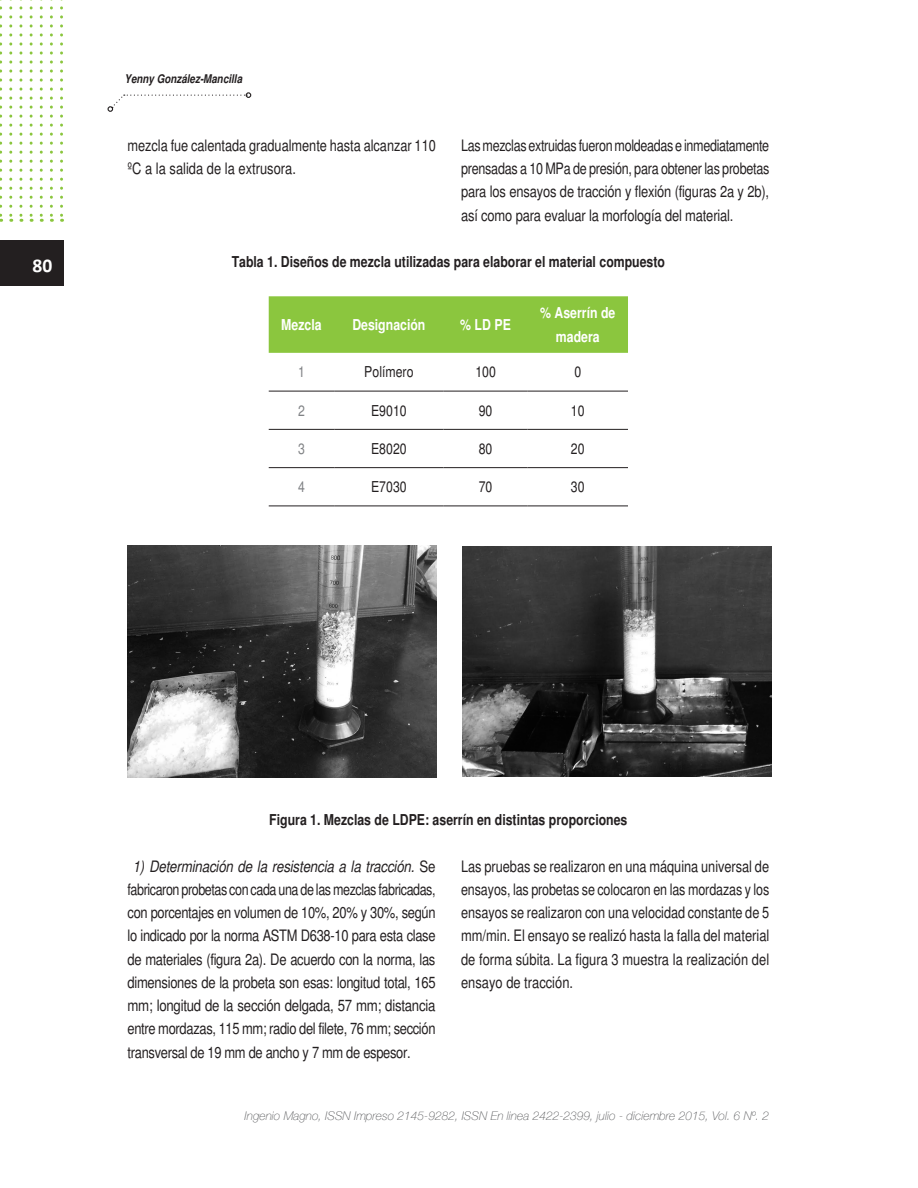
<style>
.page{position:relative;width:918px;height:1188px;background:#fff}
.page>*{position:absolute;margin:0;border:0;box-sizing:border-box;transform-origin:0 0}
.t1{font:700 19.5px "Calibri";color:#fff}
.parrafos{font:condensed 15.75px/23.2px "Helvetica";color:#231f20;text-align:justify}
.figuras{font:700 condensed 15px "Helvetica";color:#231f20}
.parrafos-2{font:condensed 15px "Helvetica";color:#231f20}
.parrafos-3{font:700 condensed 15px/23.2px "Helvetica";color:#fff;text-align:center}
.parrafos-4{font:condensed 15px "Helvetica";color:#808285}
.t2{font:italic 100 12px "Helvetica Neue";color:#57585a}
.t3{font:italic 700 condensed 12px "Helvetica";color:#231f20}
.s1{font-style:italic}
</style>
<div class="page">
<div style="left:0;top:241px;width:64px;height:45px;background:#231f20"></div>
<svg style="left:30px;top:0;width:3px;height:222px"></svg>
<svg style="left:50px;top:0;width:3px;height:222px"></svg>
<svg style="left:40px;top:0;width:3px;height:222px"></svg>
<svg style="left:60px;top:0;width:3px;height:222px"></svg>
<svg style="left:19px;top:0;width:3px;height:222px"></svg>
<svg style="left:9px;top:0;width:3px;height:222px"></svg>
<svg style="left:0;top:0;width:2px;height:222px"></svg>
<svg style="left:108px;top:92px;width:143px;height:20px"></svg>
<div style="left:269px;top:296px;width:359px;height:57px;background:#8bc63e"></div>
<hr style="left:269px;top:391px;width:65px;height:1px;background:#231f20">
<hr style="left:334px;top:391px;width:110px;height:1px;background:#231f20">
<hr style="left:444px;top:391px;width:84px;height:1px;background:#231f20">
<hr style="left:528px;top:391px;width:100px;height:1px;background:#231f20">
<hr style="left:269px;top:429px;width:65px;height:1px;background:#231f20">
<hr style="left:334px;top:429px;width:110px;height:1px;background:#231f20">
<hr style="left:444px;top:429px;width:84px;height:1px;background:#231f20">
<hr style="left:528px;top:429px;width:100px;height:1px;background:#231f20">
<hr style="left:269px;top:467px;width:65px;height:1px;background:#231f20">
<hr style="left:334px;top:467px;width:110px;height:1px;background:#231f20">
<hr style="left:444px;top:467px;width:84px;height:1px;background:#231f20">
<hr style="left:528px;top:467px;width:100px;height:1px;background:#231f20">
<hr style="left:269px;top:506px;width:65px;height:1px;background:#231f20">
<hr style="left:334px;top:506px;width:110px;height:1px;background:#231f20">
<hr style="left:444px;top:506px;width:84px;height:1px;background:#231f20">
<hr style="left:528px;top:506px;width:100px;height:1px;background:#231f20">
<img style="left:128px;top:546px;width:308px;height:232px">
<img style="left:463px;top:546px;width:308px;height:231px">
<p class="t1" style="left:33px;top:253px;width:21px">80</p>
<p class="t3" style="left:125px;top:72px;width:119px">Yenny González-Mancilla</p>
<p class="parrafos" style="left:128px;top:134px;width:310px">mezcla fue calentada gradualmente hasta alcanzar 110 ºC a la salida de la extrusora.</p>
<p class="parrafos" style="left:461px;top:134px;width:310px">Las mezclas extruidas fueron moldeadas e inmediatamente prensadas a 10 MPa de presión, para obtener las probetas para los ensayos de tracción y flexión (figuras 2a y 2b), así como para evaluar la morfología del material.</p>
<p class="figuras" style="left:232px;top:253px;width:435px">Tabla 1. Diseños de mezcla utilizadas para elaborar el material compuesto</p>
<p class="parrafos-3" style="left:281px;top:313px;width:42px">Mezcla</p>
<p class="parrafos-3" style="left:352px;top:313px;width:75px">Designación</p>
<p class="parrafos-3" style="left:460px;top:313px;width:52px">% LD PE</p>
<p class="parrafos-3" style="left:540px;top:301px;width:77px">% Aserrín de madera</p>
<p class="parrafos-4" style="left:298px;top:363px;width:8px">1</p>
<p class="parrafos-2" style="left:364px;top:363px;width:51px">Polímero</p>
<p class="parrafos-2" style="left:475px;top:363px;width:22px">100</p>
<p class="parrafos-2" style="left:574px;top:363px;width:8px">0</p>
<p class="parrafos-4" style="left:298px;top:402px;width:8px">2</p>
<p class="parrafos-2" style="left:371px;top:402px;width:37px">E9010</p>
<p class="parrafos-2" style="left:479px;top:402px;width:15px">90</p>
<p class="parrafos-2" style="left:571px;top:402px;width:15px">10</p>
<p class="parrafos-4" style="left:298px;top:440px;width:8px">3</p>
<p class="parrafos-2" style="left:371px;top:440px;width:37px">E8020</p>
<p class="parrafos-2" style="left:479px;top:440px;width:15px">80</p>
<p class="parrafos-2" style="left:571px;top:440px;width:15px">20</p>
<p class="parrafos-4" style="left:298px;top:478px;width:8px">4</p>
<p class="parrafos-2" style="left:371px;top:478px;width:37px">E7030</p>
<p class="parrafos-2" style="left:479px;top:478px;width:15px">70</p>
<p class="parrafos-2" style="left:571px;top:478px;width:15px">30</p>
<p class="figuras" style="left:269px;top:811px;width:360px">Figura 1. Mezclas de LDPE: aserrín en distintas proporciones</p>
<p class="parrafos" style="left:128px;top:854px;width:310px;text-indent:5px"><span class="s1">1) Determinación de la resistencia a la tracción.</span> Se fabricaron probetas con cada una de las mezclas fabricadas, con porcentajes en volumen de 10%, 20% y 30%, según lo indicado por la norma ASTM D638-10 para esta clase de materiales (figura 2a). De acuerdo con la norma, las dimensiones de la probeta son esas: longitud total, 165 mm; longitud de la sección delgada, 57 mm; distancia entre mordazas, 115 mm; radio del filete, 76 mm; sección transversal de 19 mm de ancho y 7 mm de espesor.</p>
<p class="parrafos" style="left:461px;top:854px;width:310px">Las pruebas se realizaron en una máquina universal de ensayos, las probetas se colocaron en las mordazas y los ensayos se realizaron con una velocidad constante de 5 mm/min. El ensayo se realizó hasta la falla del material de forma súbita. La figura 3 muestra la realización del ensayo de tracción.</p>
<p class="t2" style="left:245px;top:1107px;width:526px">Ingenio Magno, ISSN Impreso 2145-9282, ISSN En linea 2422-2399, julio - diciembre 2015, Vol. 6 Nº. 2</p>
</div>
